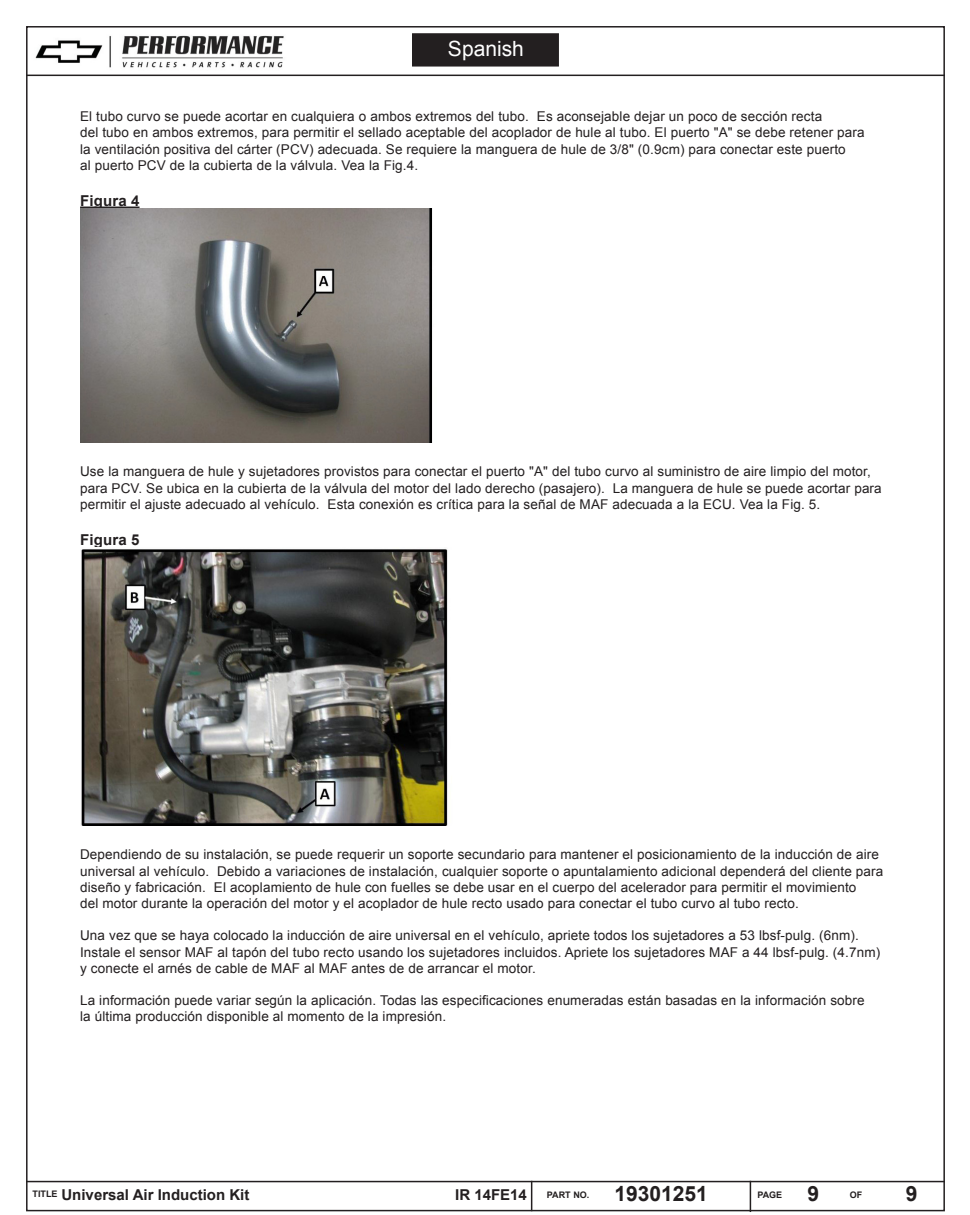
<style>
.page{position:relative;width:970px;height:1215px;background:#fff}
.page>*{position:absolute;margin:0;border:0;box-sizing:border-box;transform-origin:0 0}
.t1{font:700 21px "Arial";color:#231f20}
.t2{font:21px "Arial";color:#fff}
.t3{font:700 15px "Arial";color:#231f20}
.t4{font:13.5px/16.2px "Arial";letter-spacing:.01em;color:#231f20}
.t5{font:700 9px "Arial";color:#231f20}
</style>
<div class="page">
<hr style="left:26px;top:1180px;width:918px;height:2px;background:#231f20">
<hr style="left:530px;top:1180px;width:2px;height:31px;background:#231f20">
<hr style="left:749px;top:1180px;width:1px;height:32px;background:#231f20">
<hr style="left:26px;top:75px;width:918px;height:1px;background:#231f20">
<img style="left:35px;top:35px;width:249px;height:33px">
<hr style="left:80px;top:206px;width:59px;height:2px;background:#231f20">
<img style="left:80px;top:209px;width:353px;height:233px">
<img style="left:81px;top:549px;width:367px;height:276px">
<div style="left:412px;top:34px;width:146px;height:32px;background:#231f20"></div>
<div style="left:412px;top:33px;width:146px;height:34px;border:2px solid #231f20"></div>
<p class="t2" style="left:448px;top:35px;width:77px">Spanish</p>
<p class="t4" style="left:80px;top:108px;width:785px">El tubo curvo se puede acortar en cualquiera o ambos extremos del tubo. Es aconsejable dejar un poco de sección recta<br>del tubo en ambos extremos, para permitir el sellado aceptable del acoplador de hule al tubo. El puerto "A" se debe retener para la ventilación positiva del cárter (PCV) adecuada. Se requiere la manguera de hule de 3/8" (0.9cm) para conectar este puerto<br>al puerto PCV de la cubierta de la válvula. Vea la Fig.4.</p>
<p class="t3" style="left:80px;top:190px;width:61px">Figura 4</p>
<p class="t4" style="left:80px;top:464px;width:802px">Use la manguera de hule y sujetadores provistos para conectar el puerto "A" del tubo curvo al suministro de aire limpio del motor, para PCV. Se ubica en la cubierta de la válvula del motor del lado derecho (pasajero). La manguera de hule se puede acortar para permitir el ajuste adecuado al vehículo. Esta conexión es crítica para la señal de MAF adecuada a la ECU. Vea la Fig. 5.</p>
<p class="t3" style="left:80px;top:529px;width:61px">Figura 5</p>
<p class="t4" style="left:80px;top:846px;width:804px">Dependiendo de su instalación, se puede requerir un soporte secundario para mantener el posicionamiento de la inducción de aire universal al vehículo. Debido a variaciones de instalación, cualquier soporte o apuntalamiento adicional dependerá del cliente para diseño y fabricación. El acoplamiento de hule con fuelles se debe usar en el cuerpo del acelerador para permitir el movimiento<br>del motor durante la operación del motor y el acoplador de hule recto usado para conectar el tubo curvo al tubo recto.</p>
<p class="t4" style="left:80px;top:927px;width:801px">Una vez que se haya colocado la inducción de aire universal en el vehículo, apriete todos los sujetadores a 53 lbsf-pulg. (6nm).<br>Instale el sensor MAF al tapón del tubo recto usando los sujetadores incluidos. Apriete los sujetadores MAF a 44 lbsf-pulg. (4.7nm) y conecte el arnés de cable de MAF al MAF antes de de arrancar el motor.</p>
<p class="t4" style="left:80px;top:992px;width:785px">La información puede variar según la aplicación. Todas las especificaciones enumeradas están basadas en la información sobre la última producción disponible al momento de la impresión.</p>
<p class="t3" style="left:32px;top:1185px;width:218px"><sup>TITLE</sup> Universal Air Induction Kit</p>
<p class="t3" style="left:455px;top:1185px;width:73px">IR 14FE14</p>
<p class="t5" style="left:546px;top:1188px;width:44px">PART NO.</p>
<h1 class="t1" style="left:614px;top:1179px;width:95px">19301251</h1>
<p class="t5" style="left:757px;top:1188px;width:26px">PAGE</p>
<p class="t5" style="left:849px;top:1188px;width:14px">OF</p>
<h1 class="t1" style="left:905px;top:1179px;width:13px">9</h1>
<h1 class="t1" style="left:807px;top:1179px;width:13px">9</h1>
</div>
